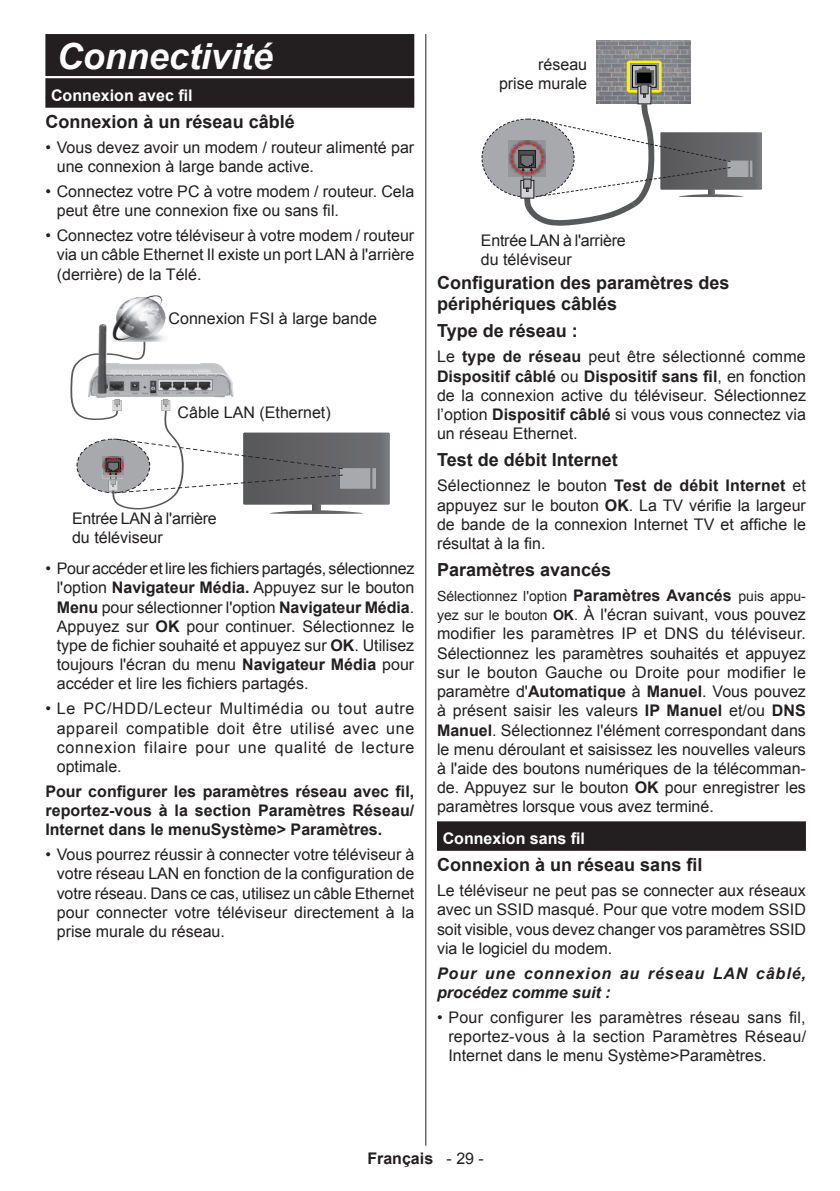
<style>
.page{position:relative;width:840px;height:1191px;background:#fff}
.page>*{position:absolute;margin:0;border:0;box-sizing:border-box;transform-origin:0 0}
.t1{font:italic 700 36px "Arial";color:#fff}
.t2{font:700 18px/21.6px "Arial";color:#231f20}
.t3{font:16px/19.2px "Arial";color:#231f20;text-align:justify}
.t4{font:700 16px/19.2px "Arial";color:#231f20;text-align:justify}
.t5{font:italic 700 16px/19.2px "Arial";letter-spacing:.06em;color:#231f20}
.t6{font:700 16px "Arial";color:#fff}
.t7{font:14px "Arial";color:#231f20}
.s1{font-weight:700}
.s2{font-weight:700;font-size:16px}
.s3{font-size:14px}
.s4{font-weight:700;font-size:14px}
.s5{font-weight:400}
</style>
<div class="page">
<hr style="left:425px;top:34px;width:1px;height:1111px;background:#231f20">
<div style="left:45px;top:34px;width:369px;height:42px;background:#231f20"></div>
<div style="left:45px;top:98px;width:369px;height:10px;background:#231f20"></div>
<div style="left:45px;top:78px;width:369px;height:20px;background:#231f20"></div>
<img style="left:98px;top:324px;width:9px;height:16px">
<img style="left:112px;top:295px;width:54px;height:45px">
<svg style="left:70px;top:340px;width:319px;height:174px"></svg>
<div style="left:437px;top:841px;width:368px;height:10px;background:#231f20"></div>
<div style="left:437px;top:821px;width:368px;height:20px;background:#231f20"></div>
<div style="left:482px;top:119px;width:91px;height:78px;background:#a8a9ad;border-radius:50%"></div>
<img style="left:596px;top:41px;width:94px;height:53px">
<svg style="left:626px;top:61px;width:35px;height:32px"></svg>
<svg style="left:629px;top:63px;width:29px;height:27px"></svg>
<svg style="left:632px;top:65px;width:23px;height:22px"></svg>
<svg style="left:635px;top:67px;width:18px;height:18px"></svg>
<div style="left:637px;top:73px;width:13px;height:10px;background:#000001"></div>
<div style="left:637px;top:86px;width:13px;height:18px;background:#d1d2d4"></div>
<div style="left:637px;top:86px;width:13px;height:18px;border:1px solid #231f20"></div>
<div style="left:640px;top:85px;width:7px;height:9px;background:#a8a9ad"></div>
<div style="left:640px;top:85px;width:8px;height:9px;border:1px solid #231f20"></div>
<svg style="left:508px;top:140px;width:12px;height:36px"></svg>
<div style="left:510px;top:142px;width:33px;height:32px;border:2px dashed #ee1d23;border-radius:50%"></div>
<svg style="left:520px;top:94px;width:241px;height:132px"></svg>
<h1 class="t1" style="left:57px;top:33px;width:218px">Connectivité</h1>
<p class="t6" style="left:51px;top:85px;width:143px">Connexion avec fil</p>
<p class="t2" style="left:45px;top:112px;width:251px">Connexion à un réseau câblé</p>
<p class="t3" style="left:57px;top:138px;width:359px;text-indent:-11px">• Vous devez avoir un modem / routeur alimenté par une connexion à large bande active.</p>
<p class="t3" style="left:57px;top:182px;width:359px;text-indent:-11px">• Connectez votre PC à votre modem / routeur. Cela peut être une connexion fixe ou sans fil.</p>
<p class="t3" style="left:57px;top:226px;width:359px;text-indent:-11px">• Connectez votre téléviseur à votre modem / routeur via un câble Ethernet Il existe un port LAN à l'arrière (derrière) de la Télé.</p>
<p class="t3" style="left:168px;top:309px;width:210px">Connexion FSI à large bande</p>
<p class="t3" style="left:177px;top:403px;width:154px">Câble LAN (Ethernet)</p>
<p class="t3" style="left:72px;top:509px;width:146px">Entrée LAN à l'arrière du téléviseur</p>
<p class="t3" style="left:57px;top:559px;width:359px;text-indent:-11px">• Pour accéder et lire les fichiers partagés, sélectionnez l'option <span class="s1">Navigateur Média.</span> Appuyez sur le bouton <span class="s1">Menu</span> pour sélectionner l'option <span class="s1">Navigateur Média</span>.<br>Appuyez sur <span class="s1">OK</span> pour continuer. Sélectionnez le type de fichier souhaité et appuyez sur <span class="s1">OK</span>. Utilisez toujours l'écran du menu <span class="s1">Navigateur Média</span> pour accéder et lire les fichiers partagés.</p>
<p class="t3" style="left:57px;top:699px;width:359px;text-indent:-11px">• Le PC/HDD/Lecteur Multimédia ou tout autre appareil compatible doit être utilisé avec une connexion filaire pour une qualité de lecture optimale.</p>
<p class="t4" style="left:45px;top:782px;width:370px">Pour configurer les paramètres réseau avec fil, reportez-vous à la section Paramètres Réseau/ Internet dans le menuSystème&gt; Paramètres.</p>
<p class="t3" style="left:57px;top:845px;width:359px;text-indent:-11px">• Vous pourrez réussir à connecter votre téléviseur à votre réseau LAN en fonction de la configuration de votre réseau. Dans ce cas, utilisez un câble Ethernet pour connecter votre téléviseur directement à la prise murale du réseau.</p>
<p class="t3" style="left:498px;top:55px;width:90px;text-align:right">réseau<br>prise murale</p>
<p class="t3" style="left:480px;top:231px;width:146px">Entrée LAN à l'arrière du téléviseur</p>
<p class="t2" style="left:437px;top:272px;width:294px">Configuration des paramètres des périphériques câblés</p>
<p class="t2" style="left:437px;top:321px;width:142px">Type de réseau :</p>
<p class="t3" style="left:437px;top:347px;width:370px">Le <span class="s1">type de réseau</span> peut être sélectionné comme <span class="s1">Dispositif câblé</span> ou <span class="s1">Dispositif sans fil</span>, en fonction de la connexion active du téléviseur. Sélectionnez l’option <span class="s1">Dispositif câblé</span> si vous vous connectez via un réseau Ethernet.</p>
<p class="t2" style="left:437px;top:450px;width:182px">Test de débit Internet</p>
<p class="t3" style="left:437px;top:476px;width:370px">Sélectionnez le bouton <span class="s1">Test de débit Internet</span> et appuyez sur le bouton <span class="s1">OK</span>. La TV vérifie la largeur de bande de la connexion Internet TV et affiche le résultat à la fin.</p>
<p class="t2" style="left:437px;top:559px;width:176px">Paramètres avancés</p>
<p class="t7" style="left:437px;top:587px;width:370px">Sélectionnez l'option <span class="s2">Paramètres Avancés</span> puis appu-</p>
<p class="t3" style="left:437px;top:605px;width:370px"><span class="s3">yez sur le bouton</span> <span class="s4">OK</span><span class="s3">.</span> À l'écran suivant, vous pouvez modifier les paramètres IP et DNS du téléviseur.<br>Sélectionnez les paramètres souhaités et appuyez sur le bouton Gauche ou Droite pour modifier le paramètre d'<span class="s1">Automatique</span> à <span class="s1">Manuel</span>. Vous pouvez à présent saisir les valeurs <span class="s1">IP Manuel</span> et/ou <span class="s1">DNS Manuel</span>. Sélectionnez l'élément correspondant dans le menu déroulant et saisissez les nouvelles valeurs à l'aide des boutons numériques de la télécomman&shy;de. Appuyez sur le bouton <span class="s1">OK</span> pour enregistrer les paramètres lorsque vous avez terminé.</p>
<p class="t6" style="left:442px;top:827px;width:144px">Connexion sans fil</p>
<p class="t2" style="left:437px;top:854px;width:267px">Connexion à un réseau sans fil</p>
<p class="t3" style="left:437px;top:881px;width:370px">Le téléviseur ne peut pas se connecter aux réseaux avec un SSID masqué. Pour que votre modem SSID soit visible, vous devez changer vos paramètres SSID via le logiciel du modem.</p>
<p class="t5" style="left:437px;top:964px;width:370px">Pour une connexion au réseau LAN câblé, procédez comme suit :</p>
<p class="t3" style="left:448px;top:1007px;width:359px;text-indent:-11px">• Pour configurer les paramètres réseau sans fil, reportez-vous à la section Paramètres Réseau/ Internet dans le menu Système&gt;Paramètres.</p>
<p class="t4" style="left:367px;top:1149px;width:118px">Français <span class="s5">- 29 -</span></p>
</div>
